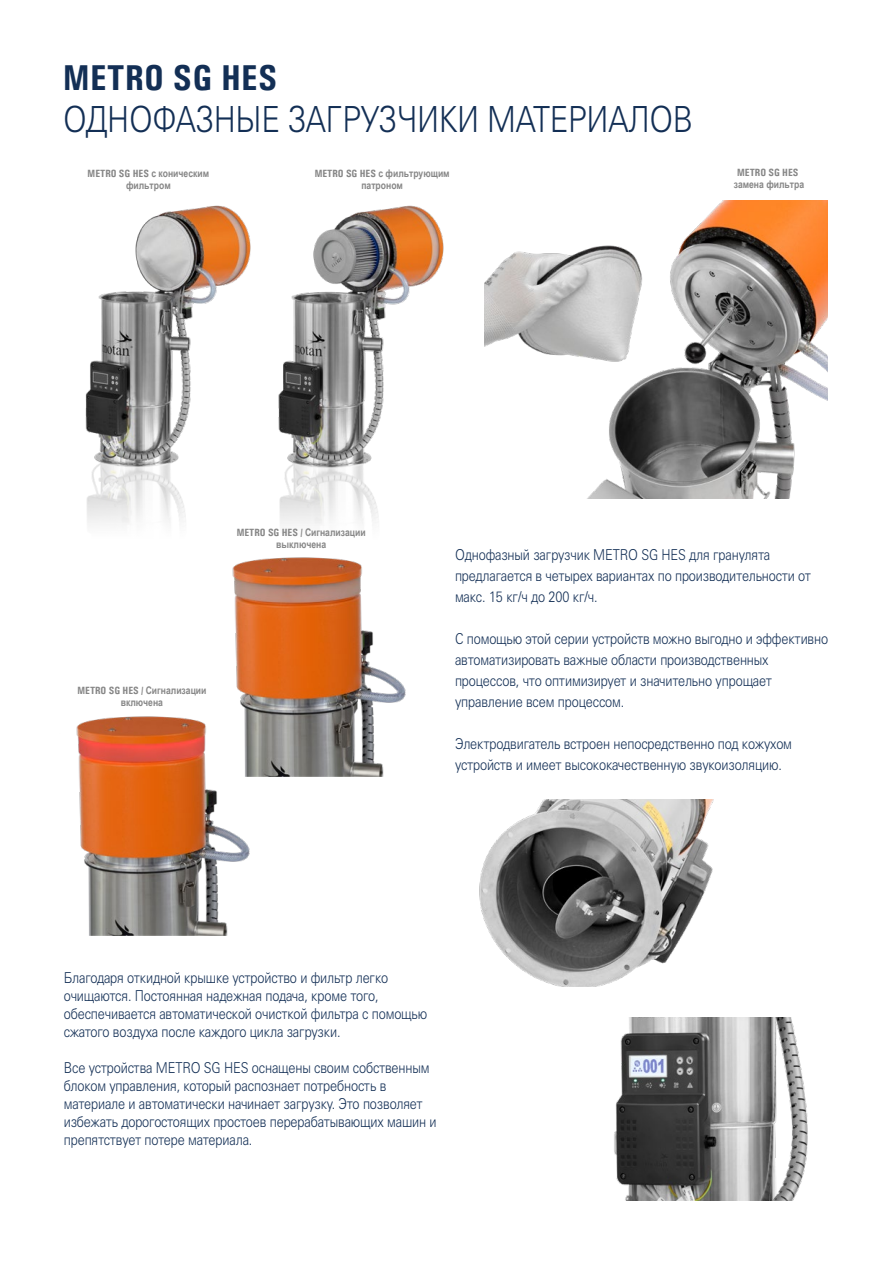
<style>
.page{position:relative;width:893px;height:1263px;background:#fff}
.page>*{position:absolute;margin:0;border:0;box-sizing:border-box;transform-origin:0 0}
.t1{font:300 36px "Univers Cyr";letter-spacing:-.01em;color:#132f55;scale:.85 1}
.t2{font:700 36px "Univers Condensed";letter-spacing:.01em;color:#132f55}
.t3{font:300 15px/18px "Univers Cyr";letter-spacing:-.01em;color:#132f55;scale:.85 1}
.t4{font:700 10.5px/12px "Arial Narrow";color:#878787;text-align:center}
.t5{font:700 10.5px "Univers Condensed";color:#878787}
.s1{font-family:"Univers Condensed"}
</style>
<div class="page">
<img style="left:307px;top:205px;width:137px;height:253px">
<img style="left:85px;top:205px;width:222px;height:318px">
<img style="left:479px;top:799px;width:235px;height:187px">
<img style="left:484px;top:200px;width:343px;height:299px">
<img style="left:209px;top:458px;width:197px;height:319px">
<img style="left:76px;top:617px;width:190px;height:319px">
<img style="left:614px;top:1017px;width:194px;height:183px">
<h1 class="t2" style="left:63px;top:56px;width:216px">METRO SG HES</h1>
<h1 class="t1" style="left:63px;top:98px;width:743px">ОДНОФАЗНЫЕ ЗАГРУЗЧИКИ МАТЕРИАЛОВ</h1>
<p class="t4" style="left:88px;top:167px;width:123px"><span class="s1">METRO SG HES</span> с коническим фильтром</p>
<p class="t4" style="left:315px;top:167px;width:137px"><span class="s1">METRO SG HES</span> с фильтрующим патроном</p>
<p class="t5" style="left:737px;top:166px;width:63px">METRO SG HES</p>
<p class="t4" style="left:734px;top:178px;width:72px">замена фильтра</p>
<p class="t4" style="left:237px;top:526px;width:131px"><span class="s1">METRO SG HES /</span> Сигнализации выключена</p>
<p class="t4" style="left:77px;top:684px;width:131px"><span class="s1">METRO SG HES /</span> Сигнализации включена</p>
<p class="t3" style="left:455px;top:544px;width:420px;line-height:21px">Однофазный загрузчик METRO SG HES для гранулята предлагается в четырех вариантах по производительности от макс. 15 кг/ч до 200 кг/ч.</p>
<p class="t3" style="left:455px;top:628px;width:441px;line-height:21px">С помощью этой серии устройств можно выгодно и эффективно автоматизировать важные области производственных процессов, что оптимизирует и значительно упрощает управление всем процессом.</p>
<p class="t3" style="left:455px;top:733px;width:398px;line-height:21px">Электродвигатель встроен непосредственно под кожухом устройств и имеет высококачественную звукоизоляцию.</p>
<p class="t3" style="left:64px;top:968px;width:429px">Благодаря откидной крышке устройство и фильтр легко очищаются. Постоянная надежная подача, кроме того, обеспечивается автоматической очисткой фильтра с помощью сжатого воздуха после каждого цикла загрузки.</p>
<p class="t3" style="left:64px;top:1058px;width:440px">Все устройства METRO SG HES оснащены своим собственным блоком управления, который распознает потребность в материале и автоматически начинает загрузку. Это позволяет избежать дорогостоящих простоев перерабатывающих машин и препятствует потере материала.</p>
</div>
